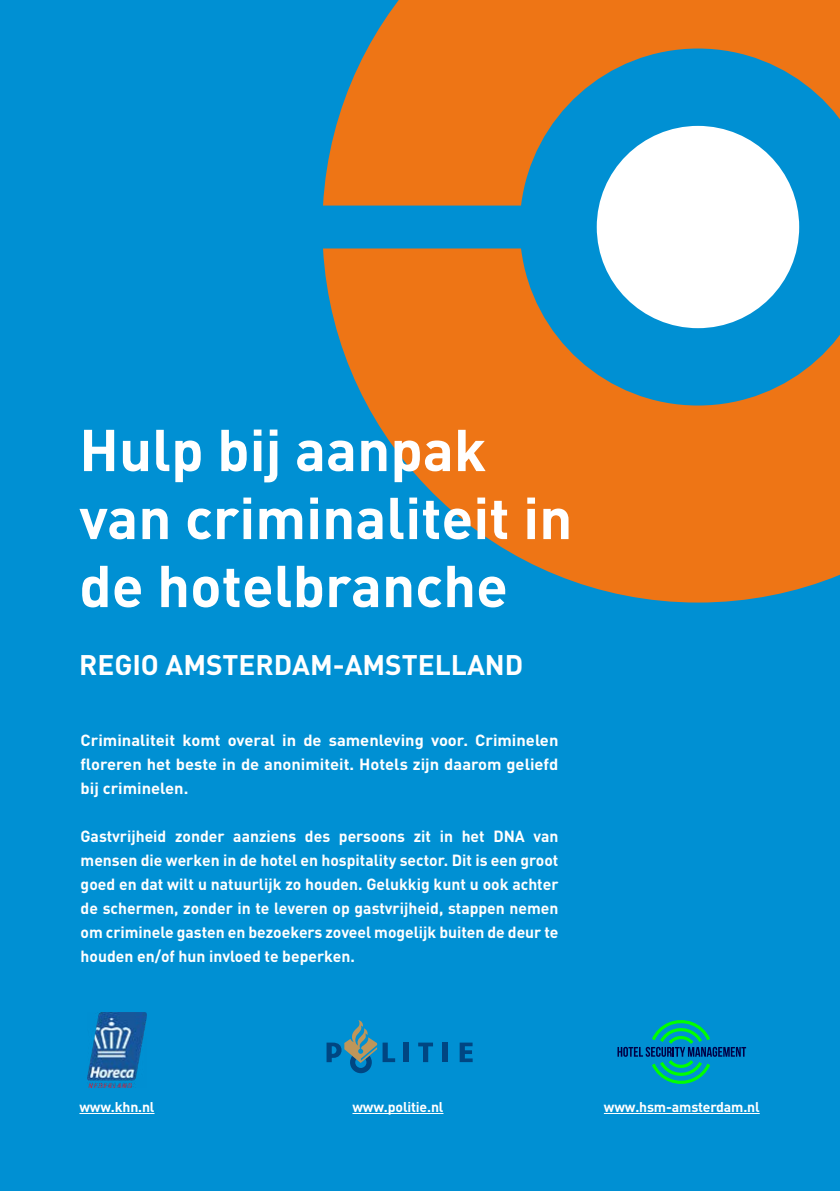
<style>
.page{position:relative;width:840px;height:1191px;background:#fff}
.page>*{position:absolute;margin:0;border:0;box-sizing:border-box;transform-origin:0 0}
.t1{font:700 58px/68px "DIN Pro";color:#fff}
.t2{font:700 28px "DIN Pro";color:#fff}
.t3{font:700 16px/24px "DIN Pro";color:#fff;text-align:justify}
.t4{font:700 14px "DIN Pro";letter-spacing:-.01em;color:#fff}
</style>
<div class="page">
<div style="left:0;top:0;width:839px;height:1191px;background:#0090d3"></div>
<svg style="left:323px;top:0;width:516px;height:602px;fill:#ee7515"></svg>
<div style="left:596px;top:126px;width:202px;height:202px;background:#fff;border-radius:50%"></div>
<hr style="left:79px;top:1113px;width:75px;height:1px;background:#fff">
<img style="left:88px;top:1013px;width:58px;height:74px">
<hr style="left:603px;top:1113px;width:156px;height:1px;background:#fff">
<svg style="left:617px;top:1020px;width:128px;height:64px"></svg>
<hr style="left:352px;top:1113px;width:91px;height:1px;background:#fff">
<svg style="left:459px;top:1042px;width:13px;height:20px"></svg>
<div style="left:442px;top:1042px;width:5px;height:20px;background:#004682"></div>
<svg style="left:418px;top:1042px;width:15px;height:20px"></svg>
<div style="left:403px;top:1042px;width:5px;height:20px;background:#004682"></div>
<svg style="left:326px;top:1020px;width:69px;height:53px"></svg>
<h1 class="t1" style="left:79px;top:414px;width:494px">Hulp bij aanpak van criminaliteit in de hotelbranche</h1>
<h2 class="t2" style="left:79px;top:646px;width:445px">REGIO AMSTERDAM-AMSTELLAND</h2>
<p class="t3" style="left:81px;top:727px;width:479px">Criminaliteit komt overal in de samenleving voor. Criminelen floreren het beste in de anonimiteit. Hotels zijn daarom geliefd bij criminelen.</p>
<p class="t3" style="left:81px;top:823px;width:479px">Gastvrijheid zonder aanziens des persoons zit in het DNA van mensen die werken in de hotel en hospitality sector. Dit is een groot goed en dat wilt u natuurlijk zo houden. Gelukkig kunt u ook achter de schermen, zonder in te leveren op gastvrijheid, stappen nemen om criminele gasten en bezoekers zoveel mogelijk buiten de deur te houden en/of hun invloed te beperken.</p>
<p class="t4" style="left:79px;top:1097px;width:76px">www.khn.nl</p>
<p class="t4" style="left:352px;top:1097px;width:92px">www.politie.nl</p>
<p class="t4" style="left:603px;top:1097px;width:157px">www.hsm-amsterdam.nl</p>
</div>
